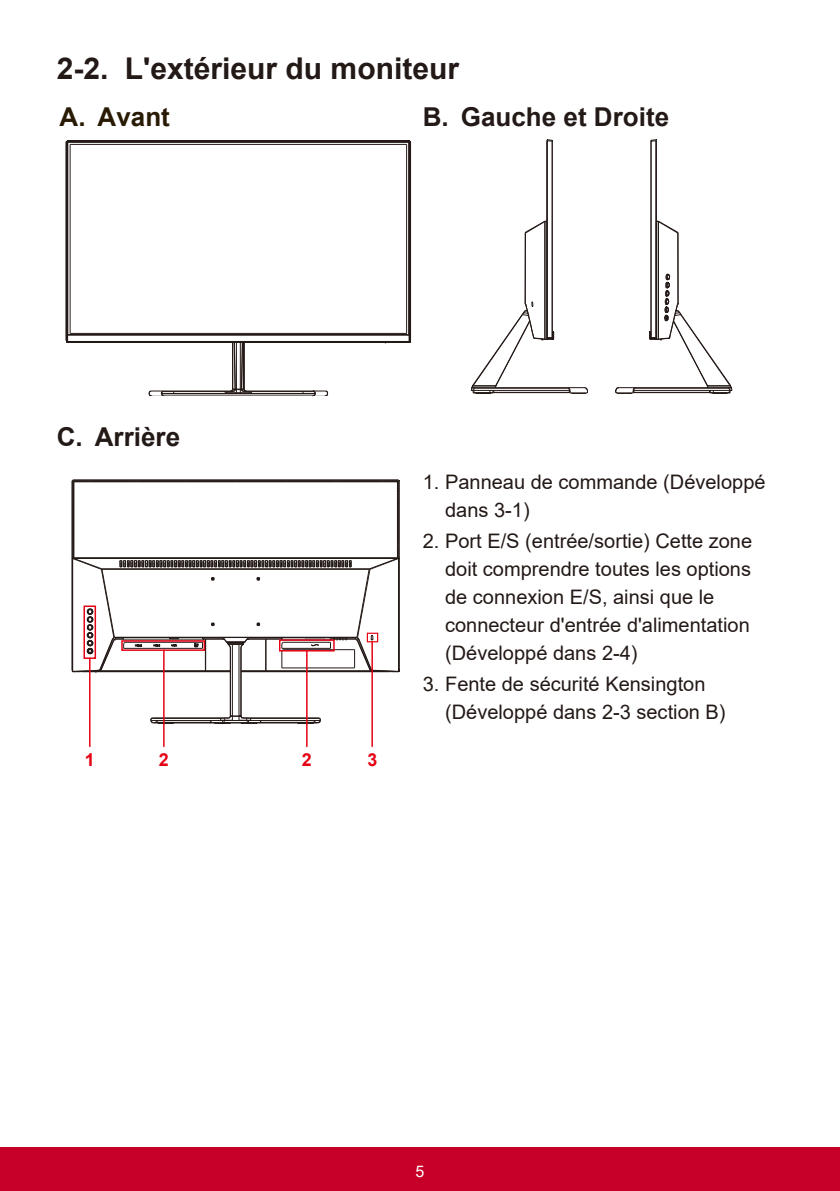
<style>
.page{position:relative;width:840px;height:1191px;background:#fff}
.page>*{position:absolute;margin:0;border:0;box-sizing:border-box;transform-origin:0 0}
.Heading_15{font:700 30px "Arial";color:#231916}
.t1{font:700 26px "Arial";color:#231916}
.t2{font:700 26px "Arial";color:#291a03}
.Table{font:20px/28px "Arial";color:#231916}
.t3{font:700 17.8px "Arial";color:#e60013}
.t4{font:16px "Arial";color:#fff}
</style>
<div class="page">
<div style="left:0;top:1147px;width:839px;height:44px;background:#c70027"></div>
<hr style="left:161px;top:393px;width:154px;height:1px;background:#231916">
<hr style="left:151px;top:391px;width:82px;height:1px;background:#231916">
<hr style="left:243px;top:391px;width:82px;height:1px;background:#231916">
<hr style="left:66px;top:142px;width:1px;height:200px;background:#231916">
<hr style="left:67px;top:142px;width:1px;height:192px;background:#231916">
<hr style="left:70px;top:144px;width:1px;height:189px;background:#231916">
<hr style="left:67px;top:342px;width:342px;height:1px;background:#231916">
<hr style="left:67px;top:341px;width:342px;height:1px;background:#231916">
<hr style="left:67px;top:335px;width:342px;height:1px;background:#231916">
<hr style="left:68px;top:334px;width:341px;height:1px;background:#231916">
<hr style="left:70px;top:333px;width:336px;height:1px;background:#231916">
<hr style="left:70px;top:144px;width:336px;height:1px;background:#231916">
<hr style="left:68px;top:142px;width:340px;height:1px;background:#231916">
<hr style="left:68px;top:141px;width:341px;height:1px;background:#231916">
<hr style="left:68px;top:140px;width:341px;height:1px;background:#231916">
<hr style="left:406px;top:144px;width:1px;height:189px;background:#231916">
<hr style="left:408px;top:142px;width:1px;height:192px;background:#231916">
<hr style="left:409px;top:142px;width:1px;height:199px;background:#231916">
<hr style="left:410px;top:142px;width:1px;height:199px;background:#231916">
<svg style="left:148px;top:390px;width:5px;height:5px"></svg>
<svg style="left:311px;top:390px;width:5px;height:6px"></svg>
<svg style="left:324px;top:390px;width:4px;height:5px"></svg>
<svg style="left:161px;top:390px;width:13px;height:5px"></svg>
<svg style="left:66px;top:334px;width:11px;height:9px"></svg>
<svg style="left:399px;top:335px;width:12px;height:8px"></svg>
<svg style="left:207px;top:343px;width:45px;height:50px"></svg>
<hr style="left:650px;top:141px;width:1px;height:197px;background:#231916">
<hr style="left:655px;top:142px;width:1px;height:196px;background:#231916">
<hr style="left:492px;top:392px;width:77px;height:1px;background:#231916">
<hr style="left:471px;top:390px;width:98px;height:1px;background:#231916">
<hr style="left:474px;top:388px;width:93px;height:1px;background:#231916">
<hr style="left:471px;top:387px;width:113px;height:1px;background:#231916">
<hr style="left:546px;top:141px;width:1px;height:197px;background:#231916">
<hr style="left:551px;top:140px;width:1px;height:199px;background:#231916">
<svg style="left:650px;top:139px;width:6px;height:3px"></svg>
<svg style="left:615px;top:221px;width:117px;height:173px"></svg>
<svg style="left:567px;top:387px;width:21px;height:7px"></svg>
<svg style="left:546px;top:139px;width:6px;height:2px"></svg>
<svg style="left:470px;top:221px;width:84px;height:173px"></svg>
<hr style="left:156px;top:722px;width:54px;height:1px;background:#231916">
<hr style="left:260px;top:722px;width:55px;height:1px;background:#231916">
<hr style="left:151px;top:720px;width:169px;height:1px;background:#231916">
<hr style="left:251px;top:718px;width:68px;height:1px;background:#231916">
<hr style="left:152px;top:718px;width:68px;height:1px;background:#231916">
<hr style="left:152px;top:717px;width:76px;height:1px;background:#231916">
<hr style="left:243px;top:717px;width:76px;height:1px;background:#231916">
<hr style="left:72px;top:481px;width:1px;height:77px;background:#231916">
<hr style="left:73px;top:482px;width:1px;height:76px;background:#231916">
<hr style="left:74px;top:481px;width:323px;height:1px;background:#231916">
<hr style="left:73px;top:480px;width:325px;height:1px;background:#231916">
<hr style="left:73px;top:479px;width:325px;height:1px;background:#231916">
<hr style="left:230px;top:648px;width:1px;height:68px;background:#231916">
<hr style="left:232px;top:644px;width:1px;height:76px;background:#231916">
<hr style="left:238px;top:644px;width:1px;height:76px;background:#231916">
<hr style="left:240px;top:648px;width:1px;height:68px;background:#231916">
<hr style="left:241px;top:648px;width:1px;height:68px;background:#231916">
<hr style="left:397px;top:481px;width:1px;height:77px;background:#231916">
<hr style="left:398px;top:481px;width:1px;height:189px;background:#231916">
<svg style="left:150px;top:717px;width:24px;height:7px"></svg>
<svg style="left:297px;top:717px;width:24px;height:7px"></svg>
<svg style="left:210px;top:715px;width:51px;height:9px"></svg>
<svg style="left:72px;top:479px;width:14px;height:20px"></svg>
<svg style="left:385px;top:479px;width:14px;height:20px"></svg>
<svg style="left:72px;top:542px;width:327px;height:131px"></svg>
<div style="left:366px;top:632px;width:12px;height:10px;border:1px solid #e60013"></div>
<div style="left:121px;top:640px;width:84px;height:11px;border:1px solid #e60013"></div>
<div style="left:83px;top:605px;width:13px;height:54px;border:1px solid #e60013"></div>
<div style="left:279px;top:639px;width:55px;height:12px;border:1px solid #e60013"></div>
<hr style="left:371px;top:642px;width:2px;height:104px;background:#e60013">
<hr style="left:89px;top:658px;width:1px;height:88px;background:#e60013">
<hr style="left:306px;top:651px;width:1px;height:95px;background:#e60013">
<hr style="left:163px;top:650px;width:1px;height:96px;background:#e60013">
<p class="Heading_15" style="left:57px;top:47px;width:403px">2-2. L'extérieur du moniteur</p>
<p class="t2" style="left:60px;top:99px;width:112px">A. Avant</p>
<p class="t1" style="left:422px;top:99px;width:248px">B. Gauche et Droite</p>
<p class="t1" style="left:57px;top:419px;width:125px">C. Arrière</p>
<p class="t3" style="left:85px;top:747px;width:11px">1</p>
<p class="t3" style="left:159px;top:747px;width:11px">2</p>
<p class="t3" style="left:302px;top:747px;width:11px">2</p>
<p class="t3" style="left:367px;top:747px;width:11px">3</p>
<p class="Table" style="left:445px;top:468px;width:322px;text-indent:-22px">1. Panneau de commande (Développé dans 3-1)</p>
<p class="Table" style="left:445px;top:526px;width:308px;text-indent:-22px">2. Port E/S (entrée/sortie) Cette zone doit comprendre toutes les options de connexion E/S, ainsi que le connecteur d'entrée d'alimentation (Développé dans 2-4)</p>
<p class="Table" style="left:445px;top:669px;width:282px;text-indent:-22px">3. Fente de sécurité Kensington (Développé dans 2-3 section B)</p>
<p class="t4" style="left:415px;top:1160px;width:10px">5</p>
</div>
